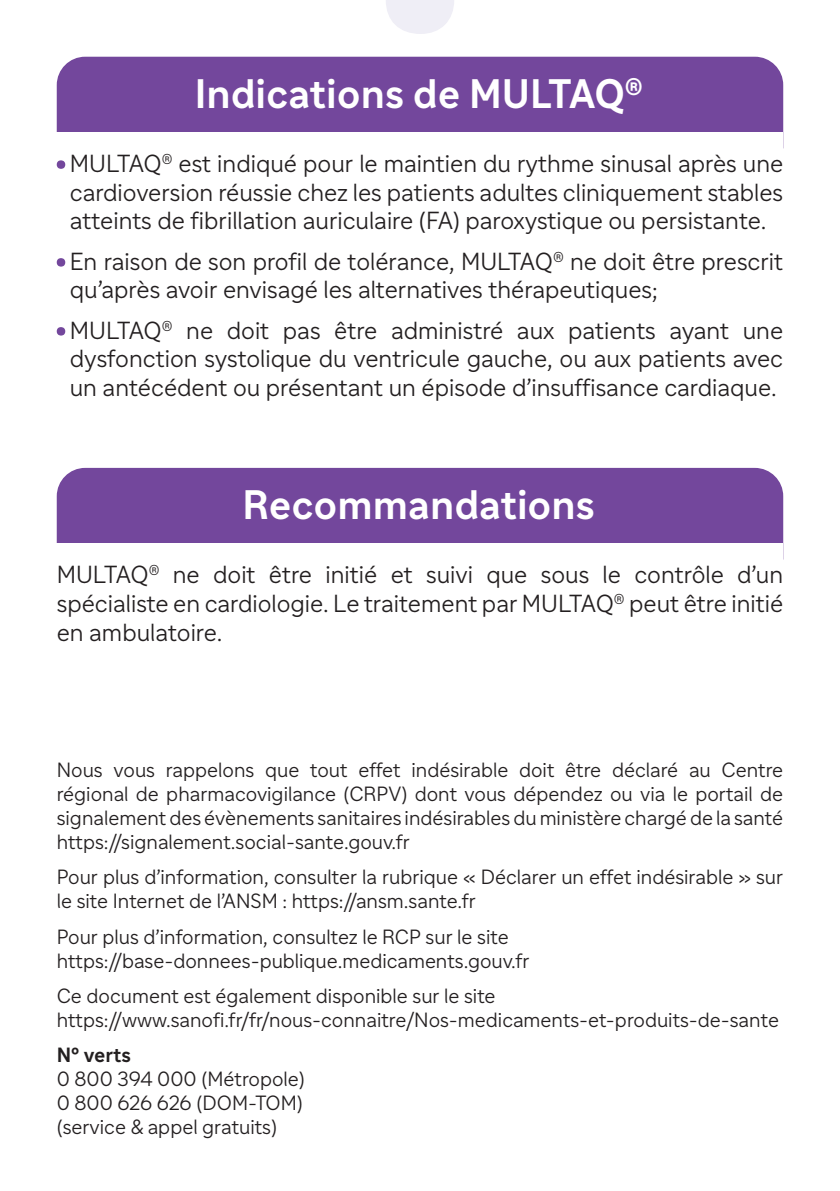
<style>
.page{position:relative;width:840px;height:1191px;background:#fff}
.page>*{position:absolute;margin:0;border:0;box-sizing:border-box;transform-origin:0 0}
.t1{font:700 40px "Sanofi Sans 6";color:#fff}
.t2{font:300 24px/28.8px "Sanofi Sans 6";color:#231f20;text-align:justify}
.t3{font:300 20px/24px "Sanofi Sans 6";color:#231f20}
.t4{font:700 20px "Sanofi Sans 6";color:#231f20}
</style>
<div class="page">
<div style="left:57px;top:57px;width:725px;height:75px;background:#73479c"></div>
<div style="left:57px;top:468px;width:725px;height:75px;background:#73479c"></div>
<svg style="left:386px;top:0;width:68px;height:34px"></svg>
<svg style="left:57px;top:160px;width:8px;height:9px"></svg>
<svg style="left:57px;top:258px;width:8px;height:9px"></svg>
<svg style="left:57px;top:327px;width:8px;height:8px"></svg>
<h1 class="t1" style="left:195px;top:69px;width:449px">Indications de MULTAQ<sup>®</sup></h1>
<p class="t2" style="left:70px;top:149px;width:714px">MULTAQ<sup>®</sup> est indiqué pour le maintien du rythme sinusal après une cardioversion réussie chez les patients adultes cliniquement stables atteints de fibrillation auriculaire (FA) paroxystique ou persistante.</p>
<p class="t2" style="left:70px;top:246px;width:714px">En raison de son profil de tolérance, MULTAQ<sup>®</sup> ne doit être prescrit qu’après avoir envisagé les alternatives thérapeutiques;</p>
<p class="t2" style="left:70px;top:315px;width:714px">MULTAQ<sup>®</sup> ne doit pas être administré aux patients ayant une dysfonction systolique du ventricule gauche, ou aux patients avec un antécédent ou présentant un épisode d’insuffisance cardiaque.</p>
<h1 class="t1" style="left:242px;top:480px;width:353px">Recommandations</h1>
<p class="t2" style="left:57px;top:560px;width:727px">MULTAQ<sup>®</sup> ne doit être initié et suivi que sous le contrôle d’un spécialiste en cardiologie. Le traitement par MULTAQ<sup>®</sup> peut être initié en ambulatoire.</p>
<p class="t3" style="left:57px;top:757px;width:727px;text-align:justify">Nous vous rappelons que tout effet indésirable doit être déclaré au Centre régional de pharmacovigilance (CRPV) dont vous dépendez ou via le portail de signalement des évènements sanitaires indésirables du ministère chargé de la santé https://signalement.social-sante.gouv.fr</p>
<p class="t3" style="left:57px;top:865px;width:727px">Pour plus d’information, consulter la rubrique « Déclarer un effet indésirable » sur le site Internet de l’ANSM : https://ansm.sante.fr</p>
<p class="t3" style="left:57px;top:924px;width:474px">Pour plus d’information, consultez le RCP sur le site https://base-donnees-publique.medicaments.gouv.fr</p>
<p class="t3" style="left:57px;top:983px;width:723px">Ce document est également disponible sur le site https://www.sanofi.fr/fr/nous-connaitre/Nos-medicaments-et-produits-de-sante</p>
<p class="t4" style="left:57px;top:1042px;width:76px">Nº verts</p>
<p class="t3" style="left:57px;top:1067px;width:249px;text-align:justify">0 800 394 000 (Métropole)<br>0 800 626 626 (DOM-TOM) (service &amp; appel gratuits)</p>
</div>
